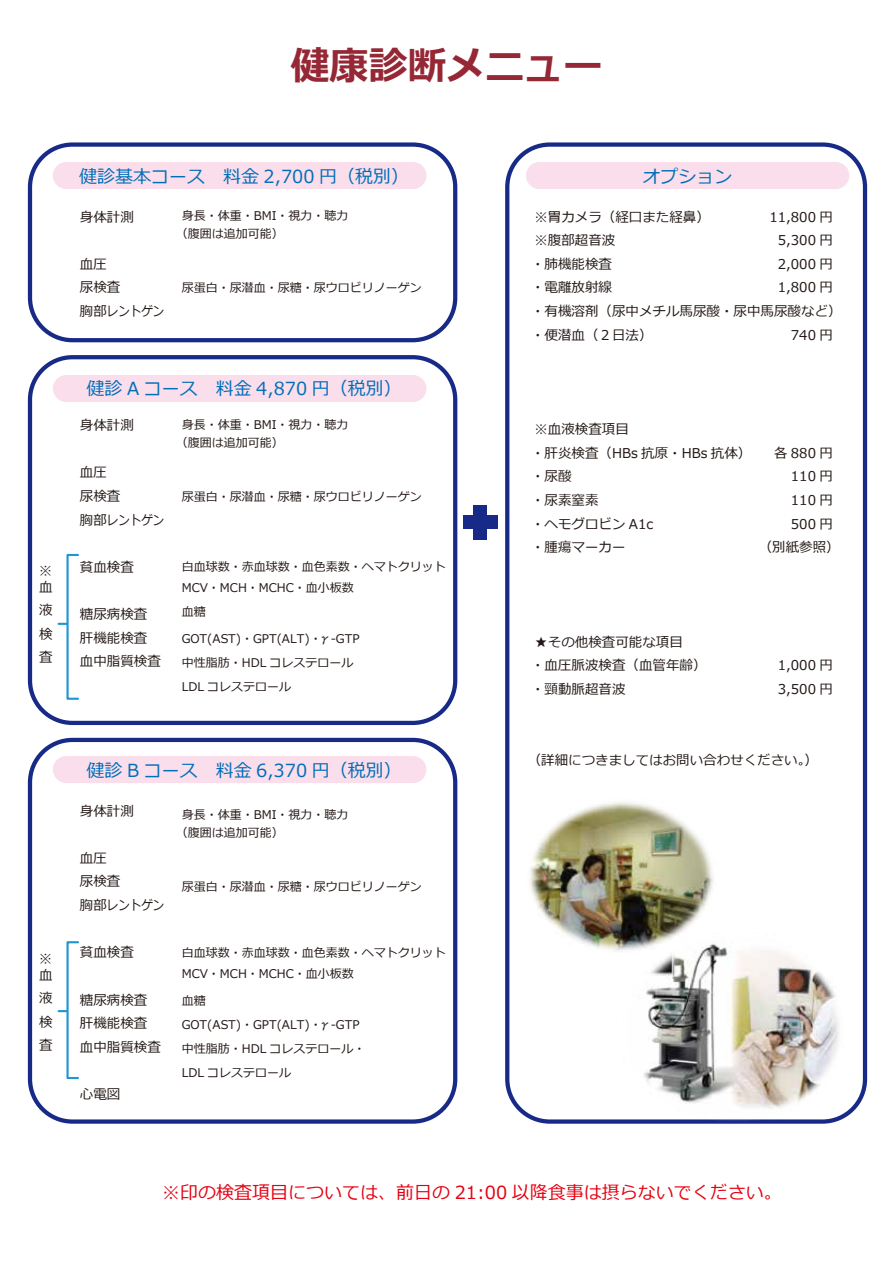
<style>
.page{position:relative;width:893px;height:1263px;background:#fff}
.page>*{position:absolute;margin:0;border:0;box-sizing:border-box;transform-origin:0 0}
.t1{font:700 39px "Meiryo";color:#962735}
.t2{font:18px "Meiryo";color:#036eb8}
.t3{font:18px "Meiryo";color:#e60012}
.t4{font:13.5px/23.7px "Meiryo";color:#221815}
.t5{font:12px/24px "Meiryo";color:#221815}
.s1{font-family:"MS Gothic"}
</style>
<div class="page">
<div style="left:526px;top:162px;width:323px;height:27px;background:#fadeeb;border-radius:14px"></div>
<div style="left:53px;top:375px;width:373px;height:27px;background:#fadeeb;border-radius:14px"></div>
<div style="left:53px;top:162px;width:373px;height:27px;background:#fadeeb;border-radius:14px"></div>
<div style="left:53px;top:756px;width:373px;height:27px;background:#fadeeb;border-radius:14px"></div>
<div style="left:66px;top:554px;width:13px;height:146px;border:2px solid #1e95d4"></div>
<svg style="left:59px;top:623px;width:8px;height:2px"></svg>
<div style="left:66px;top:941px;width:13px;height:138px;border:2px solid #1e95d4"></div>
<svg style="left:59px;top:1010px;width:8px;height:2px"></svg>
<div style="left:28px;top:142px;width:429px;height:200px;border:4px solid #172a88;border-radius:43px"></div>
<div style="left:505px;top:142px;width:362px;height:982px;border:4px solid #172a88;border-radius:43px"></div>
<div style="left:28px;top:355px;width:429px;height:370px;border:4px solid #172a88;border-radius:43px"></div>
<div style="left:28px;top:738px;width:429px;height:386px;border:4px solid #172a88;border-radius:43px"></div>
<div style="left:463px;top:515px;width:34px;height:14px;background:#172a88"></div>
<div style="left:473px;top:505px;width:14px;height:34px;background:#172a88"></div>
<img style="left:530px;top:802px;width:184px;height:149px">
<img style="left:624px;top:933px;width:223px;height:191px">
<h1 class="t1" style="left:290px;top:44px;width:313px">健康診断メニュー</h1>
<p class="t4" style="left:57px;top:564px;width:15px;rotate:90deg">※</p>
<p class="t4" style="left:39px;top:576px;width:15px;text-align:justify">血液検査</p>
<p class="t4" style="left:57px;top:952px;width:15px;rotate:90deg">※</p>
<p class="t4" style="left:39px;top:963px;width:15px;text-align:justify">血液検査</p>
<h2 class="t2" style="left:79px;top:166px;width:332px">健診基本コース　料金 2,700 円（税別）</h2>
<h2 class="t2" style="left:643px;top:166px;width:91px">オプション</h2>
<p class="t4" style="left:80px;top:205px;width:55px">身体計測</p>
<p class="t4" style="left:80px;top:252px;width:86px">血圧<br>尿検査<br>胸部レントゲン</p>
<p class="t5" style="left:176px;top:207px;width:174px;line-height:18px;text-indent:6px">身長・体重・BMI・視力・聴力（腹囲は追加可能）</p>
<p class="t4" style="left:531px;top:205px;width:312px">※胃カメラ（経口また経鼻）<br>※腹部超音波<br>・肺機能検査<br>・電離放射線<br>・有機溶剤（尿中メチル馬尿酸・尿中馬尿酸など）・便潜血（２日法）</p>
<p class="t4" style="left:778px;top:205px;width:57px;text-align:justify;text-indent:-8px">11,800 円5,300 円2,000 円1,800 円</p>
<p class="t4" style="left:791px;top:323px;width:44px">740 円</p>
<p class="t5" style="left:182px;top:276px;width:242px">尿蛋白・尿潜血・尿糖・尿ウロビリノーゲン</p>
<h2 class="t2" style="left:87px;top:379px;width:317px">健診 A コース　料金 4,870 円（税別）</h2>
<p class="t4" style="left:80px;top:414px;width:55px">身体計測</p>
<p class="t4" style="left:80px;top:461px;width:86px">血圧<br>尿検査<br>胸部レントゲン</p>
<p class="t4" style="left:80px;top:555px;width:55px">貧血検査</p>
<p class="t4" style="left:80px;top:603px;width:82px">糖尿病検査肝機能検査血中脂質検査</p>
<p class="t5" style="left:176px;top:416px;width:174px;line-height:18px;text-indent:6px">身長・体重・BMI・視力・聴力（腹囲は追加可能）</p>
<p class="t5" style="left:182px;top:485px;width:242px">尿蛋白・尿潜血・尿糖・尿ウロビリノーゲン</p>
<p class="t5" style="left:182px;top:557px;width:266px;line-height:21px">白血球数・赤血球数・血色素数・ヘマトクリット<br>MCV・MCH・MCHC・血小板数</p>
<p class="t5" style="left:182px;top:600px;width:26px">血糖</p>
<p class="t5" style="left:182px;top:627px;width:179px">GOT(AST)・GPT(ALT)・<span class="s1">γ</span>-GTP中性脂肪・HDL コレステロール<br>LDL コレステロール</p>
<h2 class="t2" style="left:87px;top:760px;width:317px">健診 B コース　料金 6,370 円（税別）</h2>
<p class="t4" style="left:80px;top:799px;width:55px">身体計測</p>
<p class="t4" style="left:80px;top:846px;width:86px">血圧<br>尿検査<br>胸部レントゲン</p>
<p class="t4" style="left:80px;top:941px;width:55px">貧血検査</p>
<p class="t4" style="left:80px;top:988px;width:82px">糖尿病検査肝機能検査血中脂質検査</p>
<p class="t4" style="left:80px;top:1082px;width:42px">心電図</p>
<p class="t5" style="left:176px;top:806px;width:174px;line-height:18px;text-indent:6px">身長・体重・BMI・視力・聴力（腹囲は追加可能）</p>
<p class="t5" style="left:182px;top:875px;width:242px">尿蛋白・尿潜血・尿糖・尿ウロビリノーゲン</p>
<p class="t5" style="left:182px;top:942px;width:266px;line-height:21px">白血球数・赤血球数・血色素数・ヘマトクリット<br>MCV・MCH・MCHC・血小板数</p>
<p class="t5" style="left:182px;top:989px;width:185px">血糖<br>GOT(AST)・GPT(ALT)・<span class="s1">γ</span>-GTP中性脂肪・HDL コレステロール・<br>LDL コレステロール</p>
<p class="t4" style="left:531px;top:418px;width:222px">※血液検査項目<br>・肝炎検査（HBs 抗原・HBs 抗体）・尿酸<br>・尿素窒素<br>・ヘモグロビン A1c<br>・腫瘍マーカー</p>
<p class="t4" style="left:774px;top:441px;width:60px">各 880 円</p>
<p class="t4" style="left:791px;top:465px;width:44px">110 円</p>
<p class="t4" style="left:791px;top:489px;width:44px">110 円</p>
<p class="t4" style="left:791px;top:512px;width:44px">500 円</p>
<p class="t4" style="left:759px;top:536px;width:82px">（別紙参照）</p>
<p class="t4" style="left:531px;top:630px;width:177px">★その他検査可能な項目<br>・血圧脈波検査（血管年齢）・頸動脈超音波</p>
<p class="t4" style="left:778px;top:654px;width:57px">1,000 円<br>3,500 円</p>
<p class="t4" style="left:528px;top:748px;width:292px">（詳細につきましてはお問い合わせください。）</p>
<h2 class="t3" style="left:162px;top:1182px;width:621px">※印の検査項目については、前日の 21:00 以降食事は摂らないでください。</h2>
</div>
